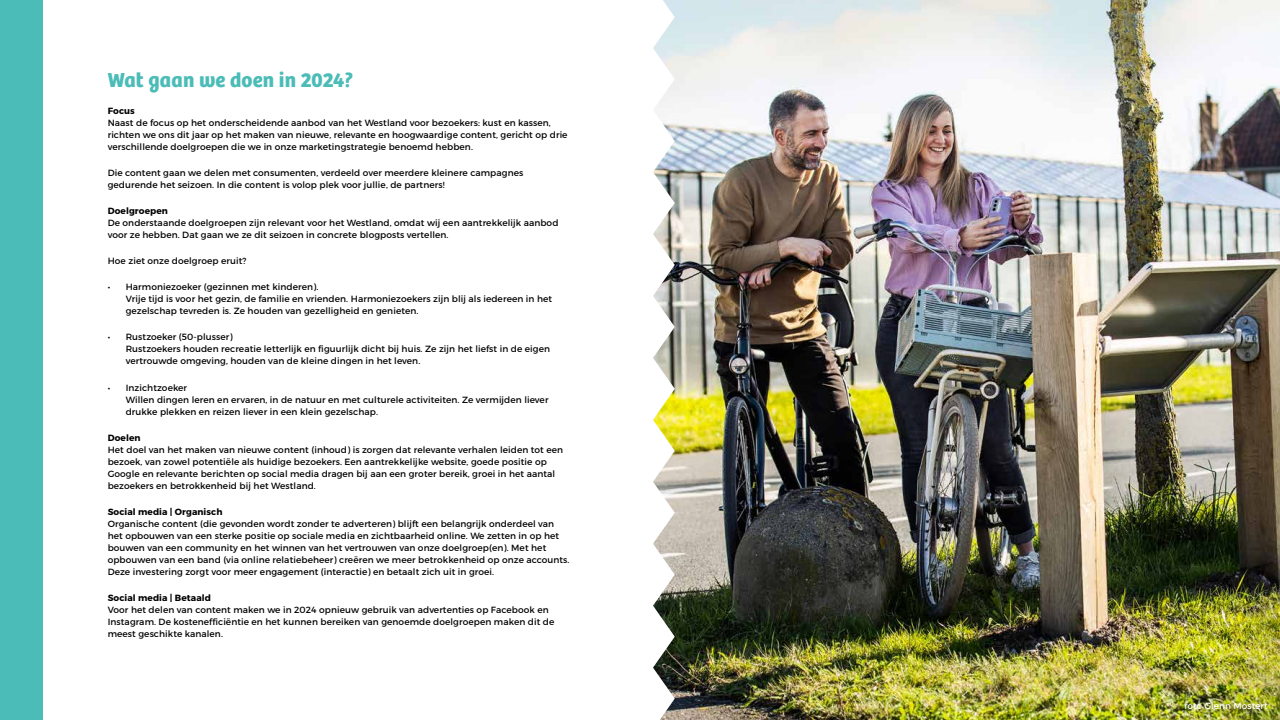
<style>
.page{position:relative;width:1280px;height:720px;background:#fff}
.page>*{position:absolute;margin:0;border:0;box-sizing:border-box;transform-origin:0 0}
.t1{font:700 21px "Bree";letter-spacing:.01em;color:#4bbcb7}
.t2{font:9px/12px "Montserrat";letter-spacing:.01em;color:#000}
.t3{font:700 9px "Montserrat";letter-spacing:.01em;color:#000}
.t4{font:9px "Montserrat";color:#fff}
</style>
<div class="page">
<img style="left:675px;top:0;width:605px;height:720px">
<img style="left:653px;top:0;width:22px;height:720px">
<div style="left:0;top:0;width:43px;height:720px;background:#4bbcb7"></div>
<h1 class="t1" style="left:108px;top:72px;width:247px">Wat gaan we doen in 2024?</h1>
<p class="t3" style="left:108px;top:106px;width:29px">Focus</p>
<p class="t2" style="left:108px;top:117px;width:461px">Naast de focus op het onderscheidende aanbod van het Westland voor bezoekers: kust en kassen, richten we ons dit jaar op het maken van nieuwe, relevante en hoogwaardige content, gericht op drie verschillende doelgroepen die we in onze marketingstrategie benoemd hebben.</p>
<p class="t2" style="left:108px;top:167px;width:417px">Die content gaan we delen met consumenten, verdeeld over meerdere kleinere campagnes gedurende het seizoen. In die content is volop plek voor jullie, de partners!</p>
<p class="t3" style="left:108px;top:207px;width:62px">Doelgroepen</p>
<p class="t2" style="left:108px;top:217px;width:452px">De onderstaande doelgroepen zijn relevant voor het Westland, omdat wij een aantrekkelijk aanbod voor ze hebben. Dat gaan we ze dit seizoen in concrete blogposts vertellen.</p>
<p class="t2" style="left:108px;top:256px;width:140px">Hoe ziet onze doelgroep eruit?</p>
<p class="t2" style="left:126px;top:282px;width:428px;text-indent:-18px">• Harmoniezoeker (gezinnen met kinderen).<br>Vrije tijd is voor het gezin, de familie en vrienden. Harmoniezoekers zijn blij als iedereen in het gezelschap tevreden is. Ze houden van gezelligheid en genieten.</p>
<p class="t2" style="left:126px;top:332px;width:426px;text-indent:-18px">• Rustzoeker (50-plusser)<br>Rustzoekers houden recreatie letterlijk en figuurlijk dicht bij huis. Ze zijn het liefst in de eigen vertrouwde omgeving, houden van de kleine dingen in het leven.</p>
<p class="t2" style="left:126px;top:382px;width:424px;text-indent:-18px">• Inzichtzoeker<br>Willen dingen leren en ervaren, in de natuur en met culturele activiteiten. Ze vermijden liever drukke plekken en reizen liever in een klein gezelschap.</p>
<p class="t3" style="left:108px;top:434px;width:34px">Doelen</p>
<p class="t2" style="left:108px;top:444px;width:457px">Het doel van het maken van nieuwe content (inhoud) is zorgen dat relevante verhalen leiden tot een bezoek, van zowel potentiële als huidige bezoekers. Een aantrekkelijke website, goede positie op Google en relevante berichten op social media dragen bij aan een groter bereik, groei in het aantal bezoekers en betrokkenheid bij het Westland.</p>
<p class="t3" style="left:108px;top:508px;width:116px">Social media | Organisch</p>
<p class="t2" style="left:108px;top:518px;width:463px">Organische content (die gevonden wordt zonder te adverteren) blijft een belangrijk onderdeel van het opbouwen van een sterke positie op sociale media en zichtbaarheid online. We zetten in op het bouwen van een community en het winnen van het vertrouwen van onze doelgroep(en). Met het opbouwen van een band (via online relatiebeheer) creëren we meer betrokkenheid op onze accounts.<br>Deze investering zorgt voor meer engagement (interactie) en betaalt zich uit in groei.</p>
<p class="t3" style="left:108px;top:594px;width:105px">Social media | Betaald</p>
<p class="t2" style="left:108px;top:605px;width:448px">Voor het delen van content maken we in 2024 opnieuw gebruik van advertenties op Facebook en<br>Instagram. De kostenefficiëntie en het kunnen bereiken van genoemde doelgroepen maken dit de meest geschikte kanalen.</p>
<p class="t4" style="left:1184px;top:702px;width:85px">foto Glenn Mostert</p>
</div>
